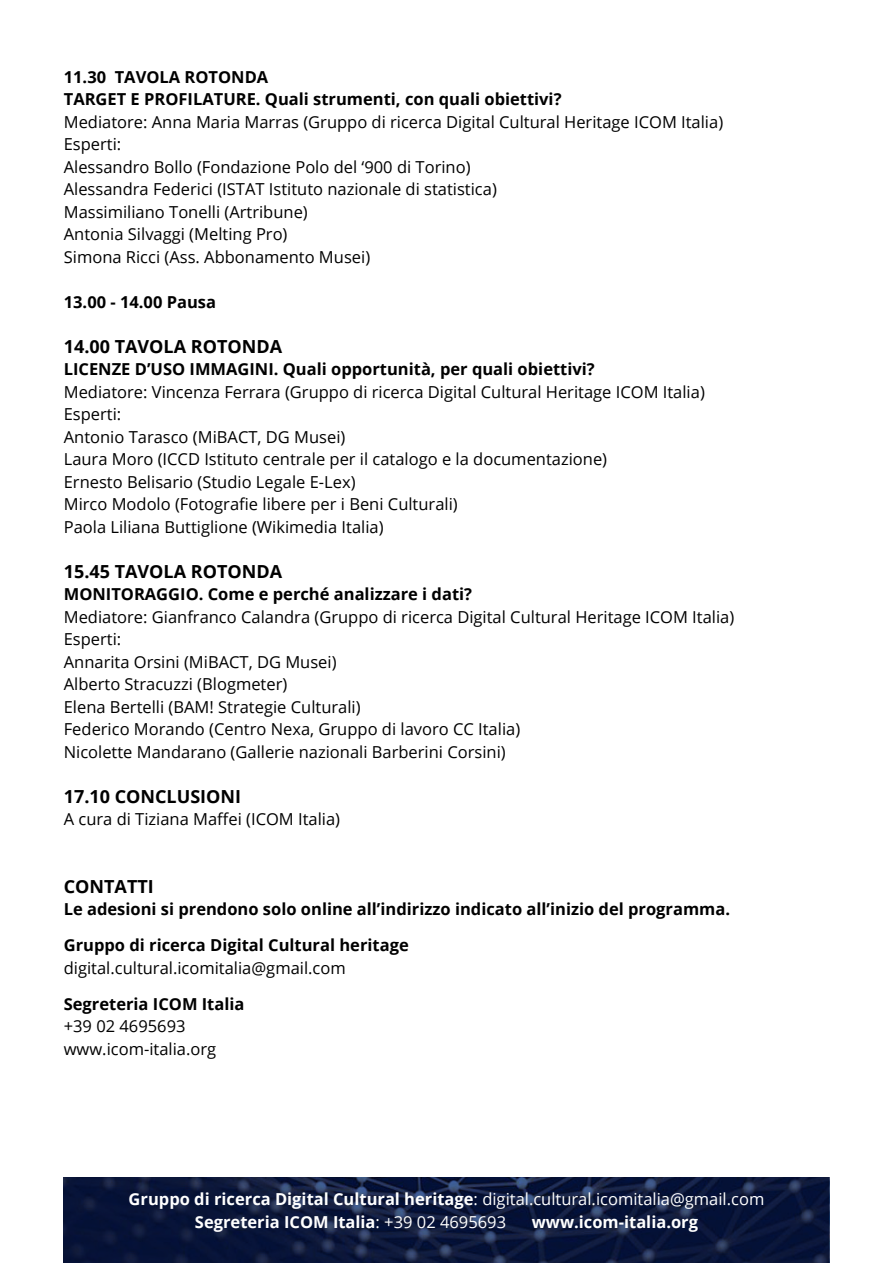
<style>
.page{position:relative;width:893px;height:1263px;background:#fff}
.page>*{position:absolute;margin:0;border:0;box-sizing:border-box;transform-origin:0 0}
.t1{font:700 18px "Open Sans";color:#000}
.t2{font:16.5px/22.5px "Open Sans";color:#000}
.t3{font:700 16.5px/22.5px "Open Sans";color:#000}
.t4{font:700 16.5px/22.5px "Open Sans";color:#fff}
.s1{font-weight:400}
</style>
<div class="page">
<svg style="left:64px;top:1178px;width:765px;height:85px;background:#0d193c"></svg>
<p class="t3" style="left:64px;top:65px;width:499px">11.30 TAVOLA ROTONDA<br>TARGET E PROFILATURE. Quali strumenti, con quali obiettivi?</p>
<p class="t2" style="left:64px;top:110px;width:661px">Mediatore: Anna Maria Marras (Gruppo di ricerca Digital Cultural Heritage ICOM Italia)<br>Esperti:<br>Alessandro Bollo (Fondazione Polo del ‘900 di Torino)<br>Alessandra Federici (ISTAT Istituto nazionale di statistica)<br>Massimiliano Tonelli (Artribune)<br>Antonia Silvaggi (Melting Pro)<br>Simona Ricci (Ass. Abbonamento Musei)</p>
<p class="t3" style="left:64px;top:290px;width:154px">13.00 - 14.00 Pausa</p>
<p class="t1" style="left:64px;top:334px;width:220px">14.00 TAVOLA ROTONDA</p>
<p class="t3" style="left:64px;top:358px;width:532px">LICENZE D’USO IMMAGINI. Quali opportunità, per quali obiettivi?</p>
<p class="t2" style="left:64px;top:380px;width:643px">Mediatore: Vincenza Ferrara (Gruppo di ricerca Digital Cultural Heritage ICOM Italia)<br>Esperti:<br>Antonio Tarasco (MiBACT, DG Musei)<br>Laura Moro (ICCD Istituto centrale per il catalogo e la documentazione)<br>Ernesto Belisario (Studio Legale E-Lex)<br>Mirco Modolo (Fotografie libere per i Beni Culturali)<br>Paola Liliana Buttiglione (Wikimedia Italia)</p>
<p class="t1" style="left:64px;top:559px;width:220px">15.45 TAVOLA ROTONDA</p>
<p class="t3" style="left:64px;top:583px;width:410px">MONITORAGGIO. Come e perché analizzare i dati?</p>
<p class="t2" style="left:64px;top:605px;width:672px">Mediatore: Gianfranco Calandra (Gruppo di ricerca Digital Cultural Heritage ICOM Italia)<br>Esperti:<br>Annarita Orsini (MiBACT, DG Musei)<br>Alberto Stracuzzi (Blogmeter)<br>Elena Bertelli (BAM! Strategie Culturali)<br>Federico Morando (Centro Nexa, Gruppo di lavoro CC Italia)<br>Nicolette Mandarano (Gallerie nazionali Barberini Corsini)</p>
<p class="t1" style="left:64px;top:784px;width:179px">17.10 CONCLUSIONI</p>
<p class="t2" style="left:64px;top:808px;width:278px">A cura di Tiziana Maffei (ICOM Italia)</p>
<p class="t1" style="left:64px;top:874px;width:92px">CONTATTI</p>
<p class="t3" style="left:64px;top:891px;width:668px;line-height:36px">Le adesioni si prendono solo online all’indirizzo indicato all’inizio del programma.<br>Gruppo di ricerca Digital Cultural heritage</p>
<p class="t2" style="left:64px;top:956px;width:283px">digital.cultural.icomitalia@gmail.com</p>
<p class="t3" style="left:64px;top:992px;width:182px">Segreteria ICOM Italia</p>
<p class="t2" style="left:64px;top:1015px;width:154px">+39 02 4695693 www.icom-italia.org</p>
<p class="t4" style="left:195px;top:1188px;width:571px;text-indent:-66px">Gruppo di ricerca Digital Cultural heritage<span class="s1">: digital.cultural.icomitalia@gmail.com<br></span>Segreteria ICOM Italia<span class="s1">: +39 02 4695693</span></p>
<p class="t4" style="left:532px;top:1210px;width:168px">www.icom-italia.org</p>
</div>
